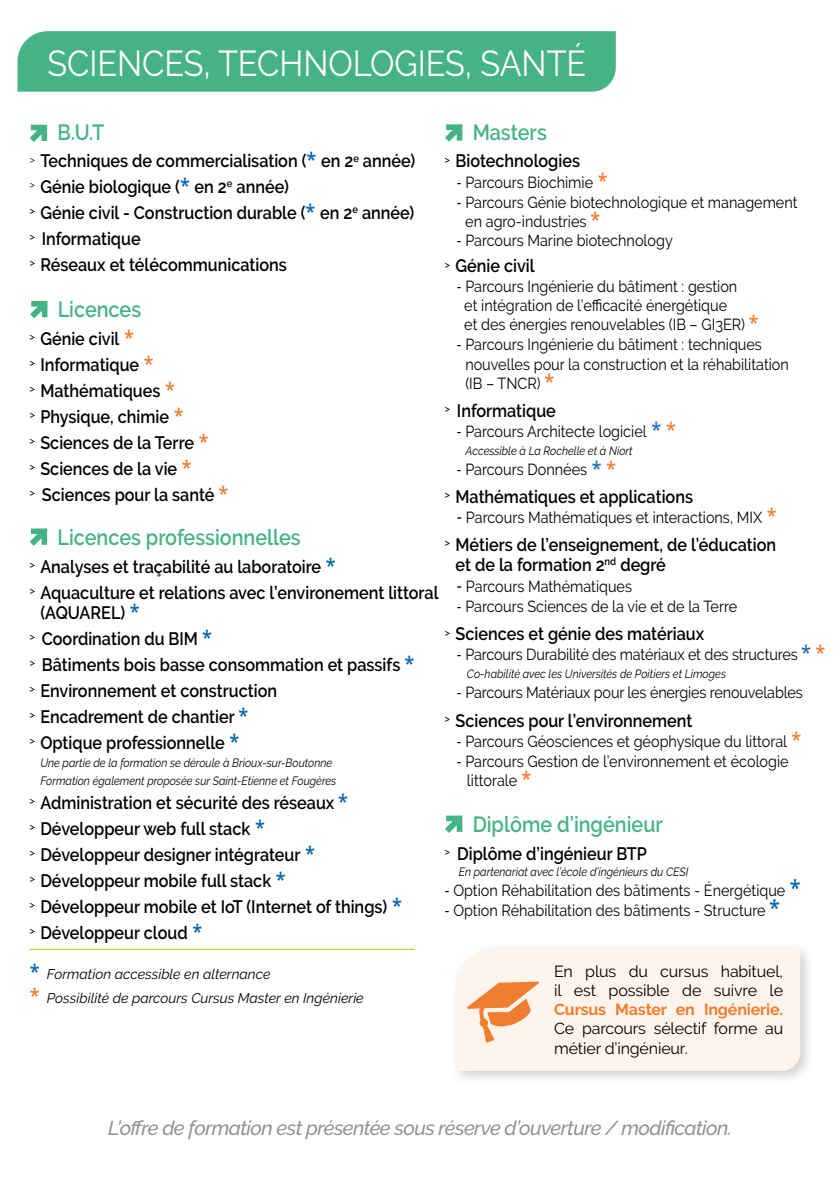
<style>
.page{position:relative;width:840px;height:1191px;background:#fff}
.page>*{position:absolute;margin:0;border:0;box-sizing:border-box;transform-origin:0 0}
.t1{font:36px "Raleway";color:#fff;scale:.9 1}
.t2{font:600 22px "Raleway";color:#45b385;scale:.9 1}
.t3{font:italic 500 20px "Raleway";letter-spacing:-.03em;color:#929292}
.t4{font:600 18px/26px "Raleway";color:#000;scale:.9 1}
.t5{font:16px/19.2px "Raleway";color:#000;scale:.9 1}
.t6{font:16px/19.2px "Raleway";color:#000}
.t7{font:700 16px "Raleway";letter-spacing:-.01em;color:#f07e31}
.t8{font:italic 14px/24px "Raleway";color:#000}
.t9{font:italic 12px/18px "Raleway";color:#000;scale:.9 1}
.s1{font-family:"Open Sans"}
.s2{font-family:"Open Sans";font-weight:600;font-size:20px;color:#f07e31}
.s3{font-family:"Open Sans";font-weight:600;font-size:20px;color:#256cb5}
.s4{font-family:"Open Sans";font-size:18px}
.s5{font-family:"Open Sans";font-weight:600;font-size:22px;color:#0065b1}
.s6{font-family:"Open Sans";font-size:20px;color:#0065b1}
.s7{font-family:"Open Sans";font-size:20px;color:#f07e31}
.s8{font-family:"Open Sans";font-weight:600;font-style:normal;font-size:20px;color:#0065b1}
.s9{font-family:"Open Sans";font-weight:600;font-style:normal;font-size:20px;color:#f07e31}
</style>
<div class="page">
<div style="left:17px;top:31px;width:598px;height:61px;background:#45b385"></div>
<svg style="left:30px;top:125px;width:17px;height:17px"></svg>
<svg style="left:30px;top:528px;width:17px;height:18px"></svg>
<svg style="left:445px;top:124px;width:17px;height:18px"></svg>
<svg style="left:445px;top:815px;width:17px;height:18px"></svg>
<div style="left:449px;top:941px;width:366px;height:145px;background:#000;opacity:.2"></div>
<div style="left:456px;top:949px;width:343px;height:122px;background:#fef4eb"></div>
<svg style="left:466px;top:981px;width:72px;height:61px;background:#f8c19b"></svg>
<svg style="left:30px;top:301px;width:17px;height:17px"></svg>
<hr style="left:30px;top:949px;width:384px;height:1px;background:#afca0b">
<h1 class="t1" style="left:47px;top:43px;width:599px">SCIENCES, TECHNOLOGIES, SANTÉ</h1>
<p class="t2" style="left:472px;top:120px;width:84px">Masters</p>
<p class="t4" style="left:444px;top:148px;width:152px"><sup>&gt;</sup> Biotechnologies</p>
<p class="t5" style="left:456px;top:172px;width:169px"><span class="s1">-</span> Parcours Biochimie <span class="s2">*</span></p>
<p class="t5" style="left:465px;top:192px;width:370px;text-indent:-8px"><span class="s1">-</span> Parcours Génie biotechnologique et management en agro-industries <span class="s2">*</span></p>
<p class="t5" style="left:456px;top:231px;width:241px"><span class="s1">-</span> Parcours Marine biotechnology</p>
<p class="t4" style="left:444px;top:253px;width:101px"><sup>&gt;</sup> Génie civil</p>
<p class="t5" style="left:464px;top:277px;width:328px;text-indent:-7px"><span class="s1">-</span> Parcours Ingénierie du bâtiment : gestion<br>et intégration de l’efficacité énergétique<br>et des énergies renouvelables (IB – GI3ER) <span class="s2">*</span></p>
<p class="t5" style="left:465px;top:335px;width:361px;text-indent:-8px"><span class="s1">-</span> Parcours Ingénierie du bâtiment : techniques nouvelles pour la construction et la réhabilitation (IB – TNCR) <span class="s2">*</span></p>
<p class="t4" style="left:444px;top:397px;width:125px"><sup>&gt;</sup> Informatique</p>
<p class="t5" style="left:456px;top:421px;width:244px"><span class="s1">-</span> Parcours Architecte logiciel <span class="s3">*</span> <span class="s2">*</span></p>
<p class="t9" style="left:465px;top:441px;width:187px">Accessible à La Rochelle et à Niort</p>
<p class="t5" style="left:456px;top:459px;width:178px"><span class="s1">-</span> Parcours Données <span class="s3">*</span> <span class="s2">*</span></p>
<p class="t4" style="left:444px;top:483px;width:277px"><sup>&gt;</sup> Mathématiques et applications</p>
<p class="t5" style="left:456px;top:507px;width:356px"><span class="s4">-</span> Parcours Mathématiques et interactions, MIX <span class="s2">*</span></p>
<p class="t4" style="left:455px;top:534px;width:357px;line-height:20px;text-indent:-11px"><sup>&gt;</sup> Métiers de l’enseignement, de l’éducation et de la formation 2<sup>nd</sup> degré</p>
<p class="t5" style="left:456px;top:577px;width:196px"><span class="s4">-</span> Parcours Mathématiques</p>
<p class="t5" style="left:456px;top:597px;width:313px"><span class="s1">-</span> Parcours Sciences de la vie et de la Terre</p>
<p class="t4" style="left:444px;top:621px;width:289px"><sup>&gt;</sup> Sciences et génie des matériaux</p>
<p class="t5" style="left:456px;top:645px;width:410px"><span class="s1">-</span> Parcours Durabilité des matériaux et des structures <span class="s3">*</span> <span class="s2">*</span></p>
<p class="t9" style="left:466px;top:665px;width:289px">Co-habilité avec les Universités de Poitiers et Limoges</p>
<p class="t5" style="left:456px;top:683px;width:385px"><span class="s1">-</span> Parcours Matériaux pour les énergies renouvelables</p>
<p class="t4" style="left:444px;top:707px;width:276px"><sup>&gt;</sup> Sciences pour l’environnement</p>
<p class="t5" style="left:456px;top:731px;width:384px"><span class="s1">-</span> Parcours Géosciences et géophysique du littoral <span class="s2">*</span></p>
<p class="t5" style="left:466px;top:751px;width:359px;text-indent:-10px"><span class="s1">-</span> Parcours Gestion de l’environnement et écologie littorale <span class="s2">*</span></p>
<p class="t2" style="left:472px;top:811px;width:213px">Diplôme d’ingénieur</p>
<p class="t4" style="left:444px;top:840px;width:226px"><sup>&gt;</sup> Diplôme d’ingénieur BTP</p>
<p class="t9" style="left:458px;top:862px;width:256px">En partenariat avec l’école d’ingénieurs du CESI</p>
<p class="t5" style="left:444px;top:880px;width:396px"><span class="s1">-</span> Option Réhabilitation des bâtiments - Énergétique <span class="s5">*</span></p>
<p class="t5" style="left:444px;top:900px;width:373px"><span class="s1">-</span> Option Réhabilitation des bâtiments - Structure <span class="s5">*</span></p>
<p class="t2" style="left:57px;top:120px;width:53px">B.U.T</p>
<p class="t4" style="left:30px;top:148px;width:430px"><sup>&gt;</sup> Techniques de commercialisation (<span class="s6">*</span> en 2<sup>e</sup> année) <sup>&gt;</sup> Génie biologique (<span class="s6">*</span> en 2<sup>e</sup> année)<br><sup>&gt;</sup> Génie civil - Construction durable (<span class="s6">*</span> en 2<sup>e</sup> année) <sup>&gt;</sup> Informatique<br><sup>&gt;</sup> Réseaux et télécommunications</p>
<p class="t2" style="left:58px;top:296px;width:94px">Licences</p>
<p class="t4" style="left:30px;top:325px;width:222px"><sup>&gt;</sup> Génie civil <span class="s7">*<br></span><sup>&gt;</sup> Informatique <span class="s7">*<br></span><sup>&gt;</sup> Mathématiques <span class="s7">*<br></span><sup>&gt;</sup> Physique, chimie <span class="s7">*<br></span><sup>&gt;</sup> Sciences de la Terre <span class="s7">*<br></span><sup>&gt;</sup> Sciences de la vie <span class="s7">*<br></span><sup>&gt;</sup> Sciences pour la santé <span class="s7">*</span></p>
<p class="t2" style="left:57px;top:524px;width:272px">Licences professionnelles</p>
<p class="t4" style="left:30px;top:553px;width:455px"><sup>&gt;</sup> Analyses et traçabilité au laboratoire <span class="s6">*<br></span><sup>&gt;</sup> Aquaculture et relations avec l’environement littoral</p>
<p class="t4" style="left:30px;top:599px;width:428px;text-indent:11px">(AQUAREL) <span class="s6">*<br></span><sup>&gt;</sup> Coordination du BIM <span class="s6">*<br></span><sup>&gt;</sup> Bâtiments bois basse consommation et passifs <span class="s6">* </span><sup>&gt;</sup> Environnement et construction<br><sup>&gt;</sup> Encadrement de chantier <span class="s6">*<br></span><sup>&gt;</sup> Optique professionnelle <span class="s6">*</span></p>
<p class="t9" style="left:40px;top:753px;width:330px">Une partie de la formation se déroule à Brioux-sur-Boutonne<br>Formation également proposée sur Saint-Etienne et Fougères</p>
<p class="t4" style="left:30px;top:789px;width:415px"><sup>&gt;</sup> Administration et sécurité des réseaux <span class="s6">*<br></span><sup>&gt;</sup> Développeur web full stack <span class="s6">*<br></span><sup>&gt;</sup> Développeur designer intégrateur <span class="s6">*<br></span><sup>&gt;</sup> Développeur mobile full stack <span class="s6">*<br></span><sup>&gt;</sup> Développeur mobile et IoT (Internet of things) <span class="s6">* </span><sup>&gt;</sup> Développeur cloud <span class="s6">*</span></p>
<p class="t8" style="left:30px;top:962px;width:335px"><span class="s8">*</span> Formation accessible en alternance<br><span class="s9">*</span> Possibilité de parcours Cursus Master en Ingénierie</p>
<p class="t6" style="left:554px;top:961px;width:230px">En plus du cursus habituel, il est possible de suivre le</p>
<p class="t7" style="left:554px;top:1000px;width:230px">Cursus Master en Ingénierie.</p>
<p class="t6" style="left:554px;top:1019px;width:230px">Ce parcours sélectif forme au métier d’ingénieur.</p>
<p class="t3" style="left:108px;top:1116px;width:625px">L’offre de formation est présentée sous réserve d’ouverture / modification.</p>
</div>
